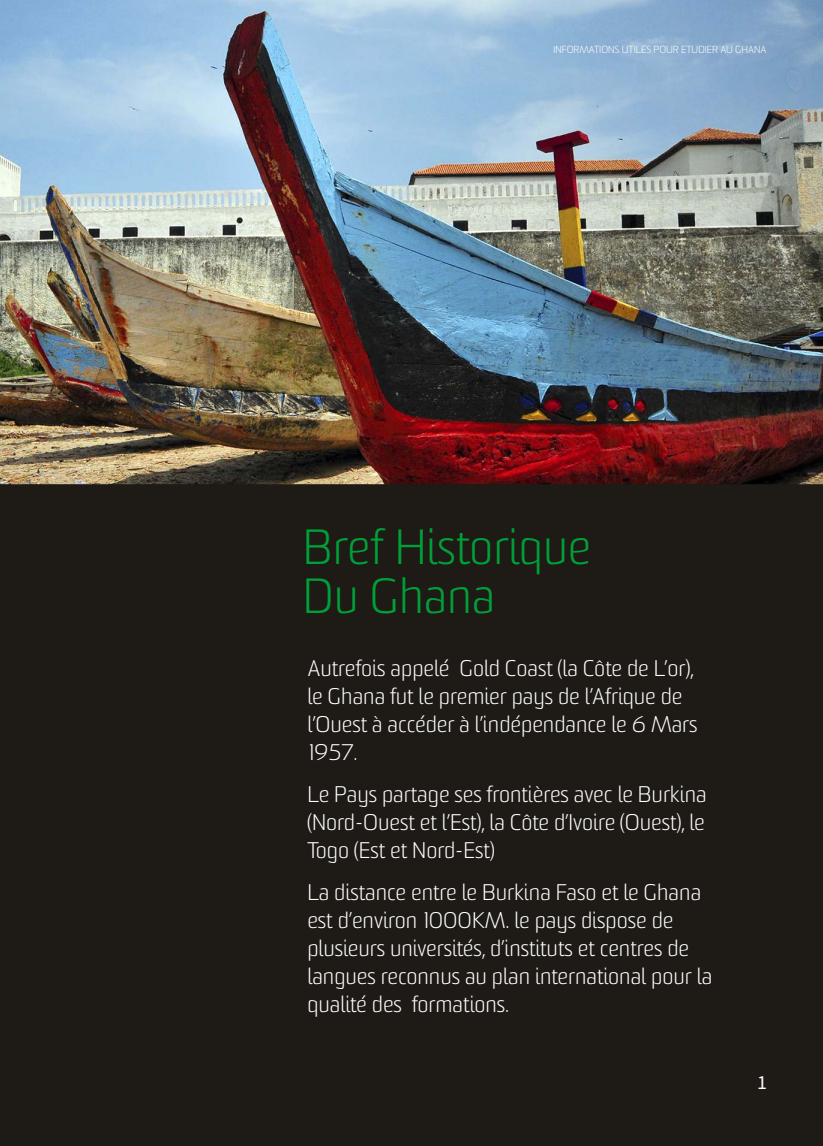
<style>
.page{position:relative;width:823px;height:1146px;background:#fff}
.page>*{position:absolute;margin:0;border:0;box-sizing:border-box;transform-origin:0 0}
.t1{font:300 48px/49px "Sommet";color:#00a038}
.t2{font:300 22px/28px "Sommet";color:#fefefe}
.t3{font:20px "Source Sans Pro";color:#fefefe}
.t4{font:300 10px "Sommet";color:#fefefe}
</style>
<div class="page">
<div style="left:0;top:0;width:822px;height:1145px;background:#1e1a16"></div>
<img style="left:0;top:0;width:822px;height:484px">
<p class="t4" style="left:553px;top:46px;width:214px">INFORMATIONS UTILES POUR ETUDIER AU GHANA</p>
<h1 class="t1" style="left:302px;top:527px;width:289px">Bref Historique<br>Du Ghana</h1>
<p class="t2" style="left:307px;top:656px;width:391px">Autrefois appelé Gold Coast (la Côte de L’or), le Ghana fut le premier pays de l’Afrique de l’Ouest à accéder à l’indépendance le 6 Mars 1957.</p>
<p class="t2" style="left:307px;top:782px;width:400px;text-align:justify">Le Pays partage ses frontières avec le Burkina (Nord-Ouest et l’Est), la Côte d’Ivoire (Ouest), le Togo (Est et Nord-Est)</p>
<p class="t2" style="left:307px;top:880px;width:406px">La distance entre le Burkina Faso et le Ghana est d’environ 1000KM. le pays dispose de plusieurs universités, d’instituts et centres de langues reconnus au plan international pour la qualité des formations.</p>
<p class="t3" style="left:756px;top:1074px;width:11px">1</p>
</div>
